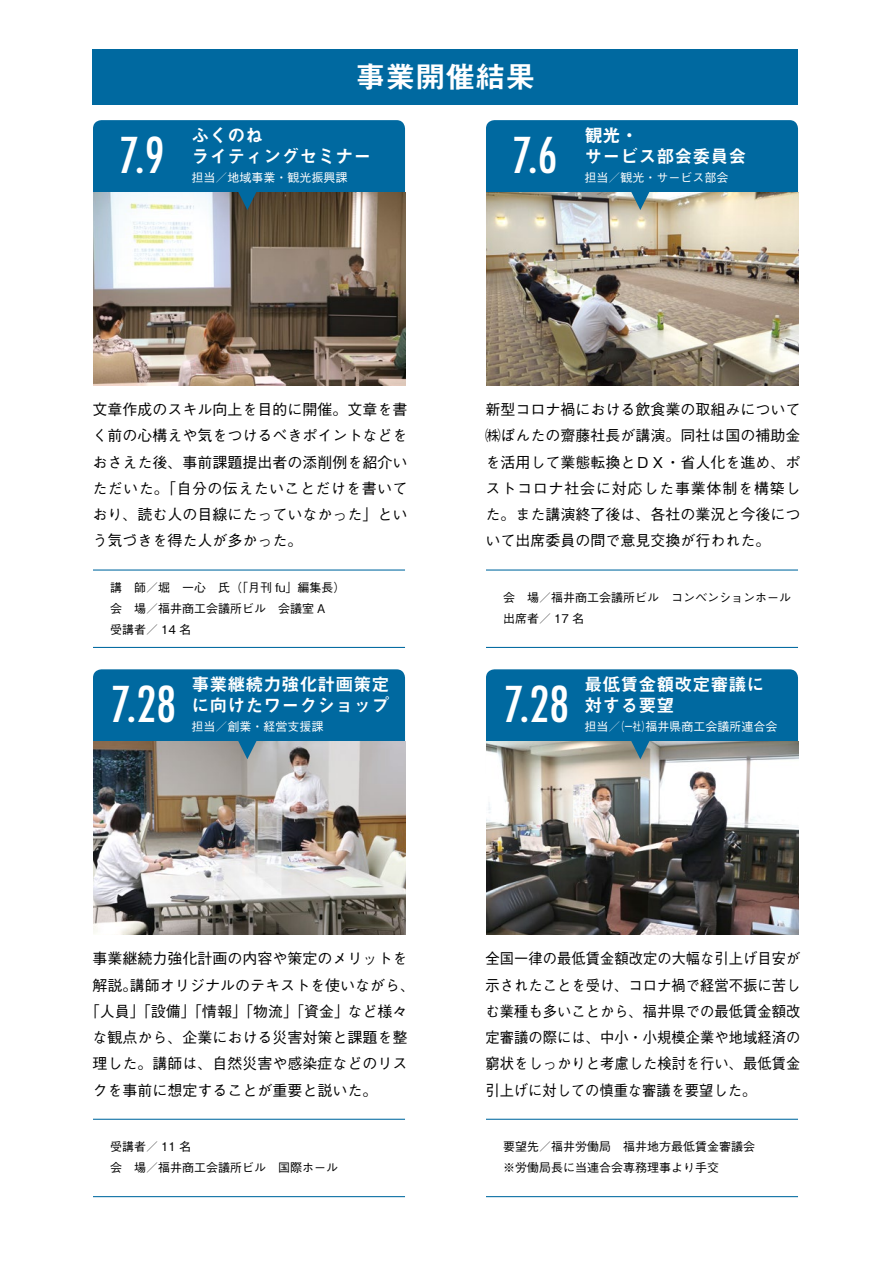
<style>
.page{position:relative;width:893px;height:1263px;background:#fff}
.page>*{position:absolute;margin:0;border:0;box-sizing:border-box;transform-origin:0 0}
.t1{font:500 condensed 48px "Futura";color:#fff}
.t2{font:30px "Midashi Go Pr 6 N MB31";color:#fff}
.t3{font:18px "Midashi Go Pr 6 N MB31";color:#fff}
.t4{font:500 15px/26.2px "Gothic BBB Pr 6";color:#000;text-align:justify}
.t5{font:500 15px/26.2px "Gothic BBB Pr 6";color:#000;text-align:justify;scale:.95 1}
.t6{font:500 12px/21px "Gothic BBB Pr 6";color:#000}
.t7{font:500 12px "Gothic BBB Pr 6";color:#fff}
.t8{font:500 12px "Gothic BBB Pr 6";color:#fff;scale:.7 1}
</style>
<div class="page">
<div style="left:92px;top:49px;width:706px;height:55px;background:#0069a0"></div>
<div style="left:93px;top:120px;width:312px;height:113px;background:#0069a0;border-radius:9px"></div>
<img style="left:93px;top:192px;width:312px;height:193px">
<svg style="left:237px;top:192px;width:21px;height:18px"></svg>
<hr style="left:93px;top:569px;width:312px;height:2px;background:#0069a0">
<hr style="left:93px;top:647px;width:312px;height:1px;background:#0069a0">
<div style="left:486px;top:669px;width:312px;height:113px;background:#0069a0;border-radius:9px"></div>
<hr style="left:486px;top:1119px;width:312px;height:1px;background:#0069a0">
<hr style="left:486px;top:1196px;width:312px;height:1px;background:#0069a0">
<img style="left:486px;top:741px;width:312px;height:193px">
<svg style="left:630px;top:741px;width:21px;height:18px"></svg>
<div style="left:93px;top:669px;width:312px;height:113px;background:#0069a0;border-radius:9px"></div>
<hr style="left:93px;top:1119px;width:312px;height:1px;background:#0069a0">
<hr style="left:93px;top:1196px;width:312px;height:1px;background:#0069a0">
<img style="left:93px;top:741px;width:312px;height:193px">
<svg style="left:237px;top:741px;width:21px;height:18px"></svg>
<div style="left:486px;top:120px;width:312px;height:113px;background:#0069a0;border-radius:9px"></div>
<hr style="left:486px;top:569px;width:312px;height:1px;background:#0069a0">
<hr style="left:486px;top:647px;width:312px;height:1px;background:#0069a0">
<img style="left:486px;top:192px;width:312px;height:193px">
<svg style="left:630px;top:192px;width:21px;height:18px"></svg>
<h2 class="t2" style="left:355px;top:53px;width:181px">事業開催結果</h2>
<p class="t3" style="left:191px;top:121px;width:73px">ふくのね</p>
<p class="t7" style="left:191px;top:168px;width:157px">担当／地域事業・観光振興課</p>
<h1 class="t1" style="left:119px;top:124px;width:47px">7.9</h1>
<p class="t3" style="left:191px;top:142px;width:181px">ライティングセミナー</p>
<p class="t3" style="left:584px;top:121px;width:55px">観光・</p>
<p class="t7" style="left:584px;top:168px;width:145px">担当／観光・サービス部会</p>
<h1 class="t1" style="left:512px;top:124px;width:47px">7.6</h1>
<p class="t3" style="left:584px;top:142px;width:163px">サービス部会委員会</p>
<p class="t4" style="left:92px;top:395px;width:317px">文章作成のスキル向上を目的に開催。文章を書く前の心構えや気をつけるべきポイントなどをおさえた後、事前課題提出者の添削例を紹介いただいた。「自分の伝えたいことだけを書いており、読む人の目線にたっていなかった」という気づきを得た人が多かった。</p>
<p class="t6" style="left:110px;top:576px;width:237px">講　師／堀　一心　氏（「月刊 fu」編集長(会　場／福井商工会議所ビル　会議室 A<br>受講者／ 14 名</p>
<p class="t3" style="left:191px;top:670px;width:199px">事業継続力強化計画策定</p>
<p class="t7" style="left:191px;top:717px;width:133px">担当／創業・経営支援課</p>
<h1 class="t1" style="left:111px;top:674px;width:67px">7.28</h1>
<p class="t3" style="left:191px;top:691px;width:199px">に向けたワークショップ</p>
<p class="t4" style="left:485px;top:395px;width:317px">新型コロナ禍における飲食業の取組みについて㈱ぼんたの齋藤社長が講演。同社は国の補助金を活用して業態転換とＤＸ・省人化を進め、ポストコロナ社会に対応した事業体制を構築した。また講演終了後は、各社の業況と今後について出席委員の間で意見交換が行われた。</p>
<p class="t6" style="left:503px;top:586px;width:290px">会　場／福井商工会議所ビル　コンベンションホール出席者／ 17 名</p>
<p class="t3" style="left:584px;top:670px;width:181px">最低賃金額改定審議に</p>
<p class="t8" style="left:616px;top:717px;width:232px">（一社福井県商工会議所連合会</p>
<h1 class="t1" style="left:504px;top:674px;width:67px">7.28</h1>
<p class="t3" style="left:584px;top:691px;width:91px">対する要望</p>
<p class="t8" style="left:641px;top:717px;width:14px">）</p>
<p class="t7" style="left:584px;top:717px;width:37px">担当／</p>
<p class="t4" style="left:130px;top:944px;width:286px;text-indent:-38px">事業継続力強化計画の内容や策定のメリットを講師オリジナルのテキストを使いながら、</p>
<p class="t4" style="left:92px;top:971px;width:47px">解説。</p>
<p class="t4" style="left:85px;top:997px;width:324px">「人員」「設備」「情報」「物流」「資金」など様々</p>
<p class="t4" style="left:92px;top:1023px;width:317px">な観点から、企業における災害対策と課題を整</p>
<p class="t4" style="left:92px;top:1049px;width:317px">理した。講師は、自然災害や感染症などのリス</p>
<p class="t4" style="left:92px;top:1076px;width:287px">クを事前に想定することが重要と説いた。</p>
<p class="t6" style="left:110px;top:1136px;width:229px">受講者／ 11 名<br>会　場／福井商工会議所ビル　国際ホール</p>
<p class="t5" style="left:485px;top:944px;width:333px">全国一律の最低賃金額改定の大幅な引上げ目安が示されたことを受け、コロナ禍で経営不振に苦しむ業種も多いことから、福井県での最低賃金額改定審議の際には、中小・小規模企業や地域経済の窮状をしっかりと考慮した検討を行い、最低賃金引上げに対しての慎重な審議を要望した。</p>
<p class="t6" style="left:503px;top:1136px;width:253px">要望先／福井労働局　福井地方最低賃金審議会※労働局長に当連合会専務理事より手交</p>
</div>
